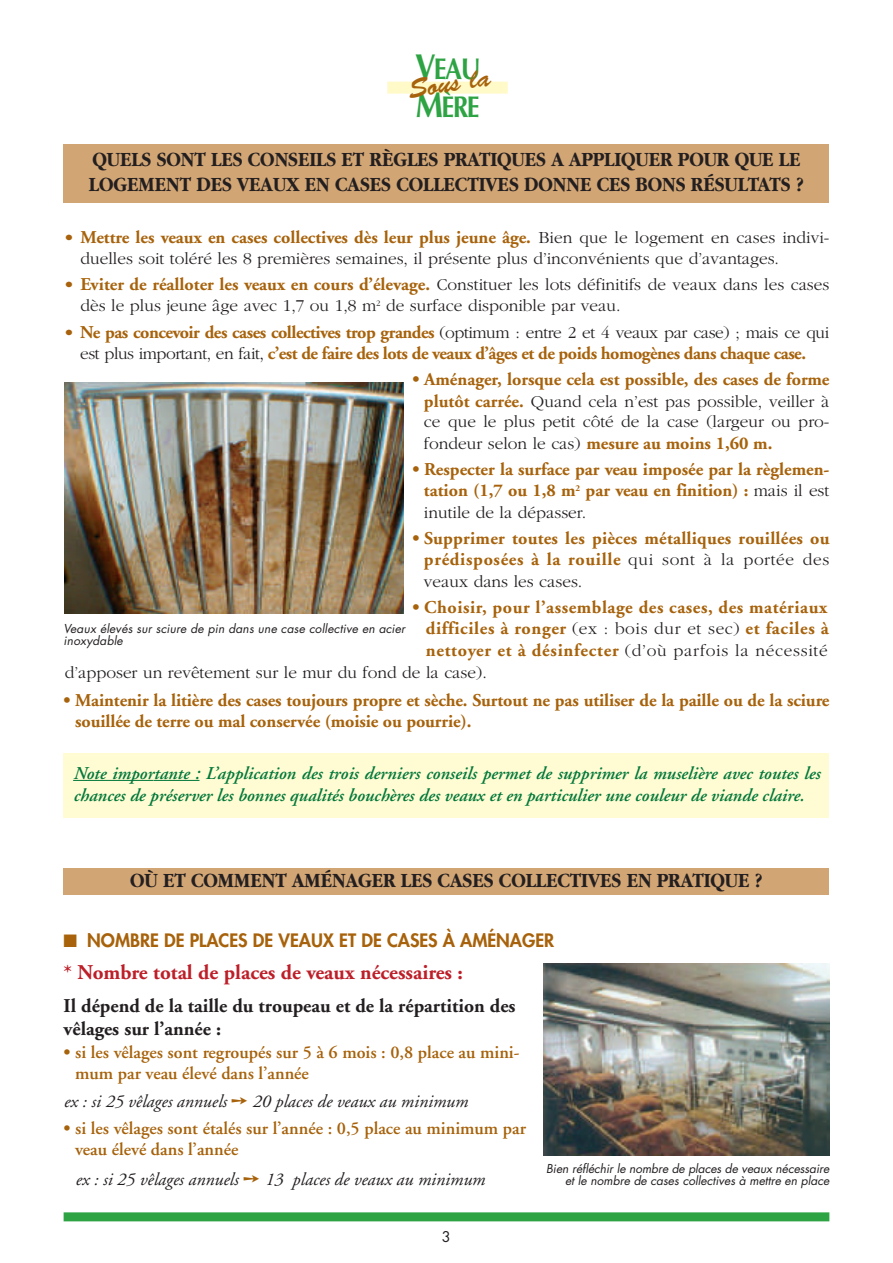
<style>
.page{position:relative;width:893px;height:1263px;background:#fff}
.page>*{position:absolute;margin:0;border:0;box-sizing:border-box;transform-origin:0 0}
.t1{font:700 30px/37.5px "Optima";letter-spacing:-.055em;color:#2da343;scale:.85 1}
.t2{font:27px "Brush Script";color:#a7620b}
.t3{font:700 21px/25.2px "Garamond";color:#231f20;scale:.9 1}
.t4{font:700 21px "Adobe Garamond";color:#bd1f29}
.t5{font:700 19.5px/23.4px "Adobe Garamond";color:#231f20}
.t6{font:700 18px/21.6px "Adobe Garamond";color:#a7620b;text-align:right}
.t7{font:italic 600 18px/22.5px "Adobe Garamond";color:#00783a}
.t8{font:700 18px/21.6px "Adobe Garamond";letter-spacing:-.025em;color:#a7620b;text-align:center}
.t9{font:600 18px/21.6px "Adobe Garamond";color:#a7620b}
.t10{font:italic 18px "Adobe Garamond";color:#231f20}
.t11{font:700 18px/21.6px "Adobe Garamond";letter-spacing:.03em;color:#a7620b;text-align:right}
.t12{font:800 18px "Futura";color:#a7620b}
.t13{font:300 17.25px/21.3px "Garamond";color:#231f20}
.t14{font:italic 14.4px "Futura";color:#231f20}
.t15{font:italic 12px/12px "Futura";color:#231f20}
.s1{font-size:36px}
.s2{font-family:"Garamond";font-weight:300}
.s3{font-family:"Garamond";font-weight:300;font-size:17.25px;color:#231f20}
.s4{font-size:18px;color:#a7620b}
.s5{font-family:"Adobe Garamond";font-weight:700;font-size:18px;color:#a7620b}
.s6{font-family:"Garamond";font-weight:300;color:#231f20}
.s7{color:#a7620b}
</style>
<div class="page">
<div style="left:64px;top:753px;width:765px;height:65px;background:#fffbd2"></div>
<svg style="left:73px;top:780px;width:13px;height:1px"></svg>
<hr style="left:86px;top:780px;width:67px;height:1px;background:#00783a">
<hr style="left:154px;top:780px;width:45px;height:1px;background:#00783a">
<div style="left:64px;top:145px;width:765px;height:58px;background:#d2a574"></div>
<div style="left:387px;top:82px;width:121px;height:12px;background:#fffac7"></div>
<div style="left:64px;top:1212px;width:765px;height:9px;background:#2da343"></div>
<img style="left:65px;top:382px;width:338px;height:231px">
<img style="left:543px;top:963px;width:286px;height:192px">
<div style="left:64px;top:869px;width:765px;height:26px;background:#d2a574"></div>
<h1 class="t1" style="left:415px;top:53px;width:79px"><span class="s1">V</span>EAU<br><span class="s1">M</span>ÈRE</h1>
<h2 class="t2" style="left:407px;top:82px;width:84px;rotate:-9deg">Sous la</h2>
<p class="t3" style="left:89px;top:148px;width:796px">QUELS SONT LES CONSEILS ET RÈGLES PRATIQUES A APPLIQUER POUR QUE LE<br>LOGEMENT DES VEAUX EN CASES COLLECTIVES DONNE CES BONS RÉSULTATS ?</p>
<p class="t6" style="left:64px;top:228px;width:767px"><span class="s2">•</span> Mettre les veaux en cases collectives dès leur plus jeune âge. <span class="s3">Bien que le logement en cases indivi-</span></p>
<p class="t13" style="left:80px;top:249px;width:700px">duelles soit toléré les 8 premières semaines, il présente plus d’inconvénients que d’avantages.</p>
<p class="t13" style="left:80px;top:276px;width:750px;text-indent:-17px"><span class="s4">•</span> <span class="s5">Eviter de réalloter les veaux en cours d’élevage.</span> Constituer les lots définitifs de veaux dans les cases dès le plus jeune âge avec 1,7 ou 1,8 m<sup>2</sup> de surface disponible par veau.</p>
<p class="t8" style="left:64px;top:323px;width:767px"><span class="s2">•</span> Ne pas concevoir des cases collectives trop grandes <span class="s3">(optimum : entre 2 et 4 veaux par case) ; mais ce qui est plus important, en fait</span><span class="s6">,</span> c’est de faire des lots de veaux d’âges et de poids homogènes dans chaque case.</p>
<p class="t6" style="left:412px;top:370px;width:418px">• Aménager, lorsque cela est possible, des cases de forme</p>
<p class="t13" style="left:424px;top:392px;width:407px;line-height:20.9px"><span class="s5">plutôt carrée.</span> Quand cela n’est pas possible, veiller à ce que le plus petit côté de la case (largeur ou pro-</p>
<p class="t6" style="left:424px;top:434px;width:350px"><span class="s3">fondeur selon le cas)</span> mesure au moins 1,60 m.</p>
<p class="t6" style="left:412px;top:460px;width:418px">• Respecter la surface par veau imposée par la règlemen&shy;tation (1,7 ou 1,8 m<sup>2</sup> par veau en finition) : <span class="s3">mais il est</span></p>
<p class="t13" style="left:424px;top:503px;width:164px">inutile de la dépasser.</p>
<p class="t6" style="left:412px;top:529px;width:418px">• Supprimer toutes les pièces métalliques rouillées ou prédisposées à la rouille <span class="s3">qui sont à la portée des</span></p>
<p class="t13" style="left:424px;top:572px;width:160px">veaux dans les cases.</p>
<p class="t11" style="left:412px;top:598px;width:418px">• Choisir, pour l’assemblage des cases, des matériaux difficiles à ronger <span class="s3">(ex : bois dur et sec)</span> et faciles à</p>
<p class="t13" style="left:65px;top:641px;width:764px;text-indent:361px"><span class="s5">nettoyer et à désinfecter</span> (d’où parfois la nécessité d’apposer un revêtement sur le mur du fond de la case).</p>
<p class="t6" style="left:75px;top:691px;width:755px;text-align:left;text-indent:-12px">• Maintenir la litière des cases toujours propre et sèche. Surtout ne pas utiliser de la paille ou de la sciure souillée de terre ou mal conservée (moisie ou pourrie).</p>
<p class="t7" style="left:73px;top:763px;width:748px">Note importante : L’application des trois derniers conseils permet de supprimer la muselière avec toutes les chances de préserver les bonnes qualités bouchères des veaux et en particulier une couleur de viande claire.</p>
<p class="t15" style="left:64px;top:624px;width:343px">Veaux élevés sur sciure de pin dans une case collective en acier inoxydable</p>
<p class="t3" style="left:130px;top:869px;width:704px">OÙ ET COMMENT AMÉNAGER LES CASES COLLECTIVES EN PRATIQUE ?</p>
<p class="t12" style="left:64px;top:931px;width:492px">■ NOMBRE DE PLACES DE VEAUX ET DE CASES À AMÉNAGER</p>
<p class="t4" style="left:64px;top:964px;width:401px">* Nombre total de places de veaux nécessaires :</p>
<p class="t5" style="left:64px;top:996px;width:453px">Il dépend de la taille du troupeau et de la répartition des vêlages sur l’année :</p>
<p class="t9" style="left:75px;top:1043px;width:446px;text-indent:-12px">• si les vêlages sont regroupés sur 5 à 6 mois : 0,8 place au mini&shy;mum par veau élevé dans l’année</p>
<p class="t10" style="left:64px;top:1094px;width:405px">ex : si 25 vêlages annuels <span class="s7">➙</span> 20 places de veaux au minimum</p>
<p class="t9" style="left:75px;top:1119px;width:452px;text-indent:-12px">• si les vêlages sont étalés sur l’année : 0,5 place au minimum par veau élevé dans l’année</p>
<p class="t10" style="left:75px;top:1172px;width:411px">ex : si 25 vêlages annuels <span class="s7">➙</span> 13 places de veaux au minimum</p>
<p class="t15" style="left:546px;top:1164px;width:285px;text-align:right">Bien réfléchir le nombre de places de veaux nécessaire et le nombre de cases collectives à mettre en place</p>
<p class="t14" style="left:442px;top:1230px;width:13px">3</p>
</div>
